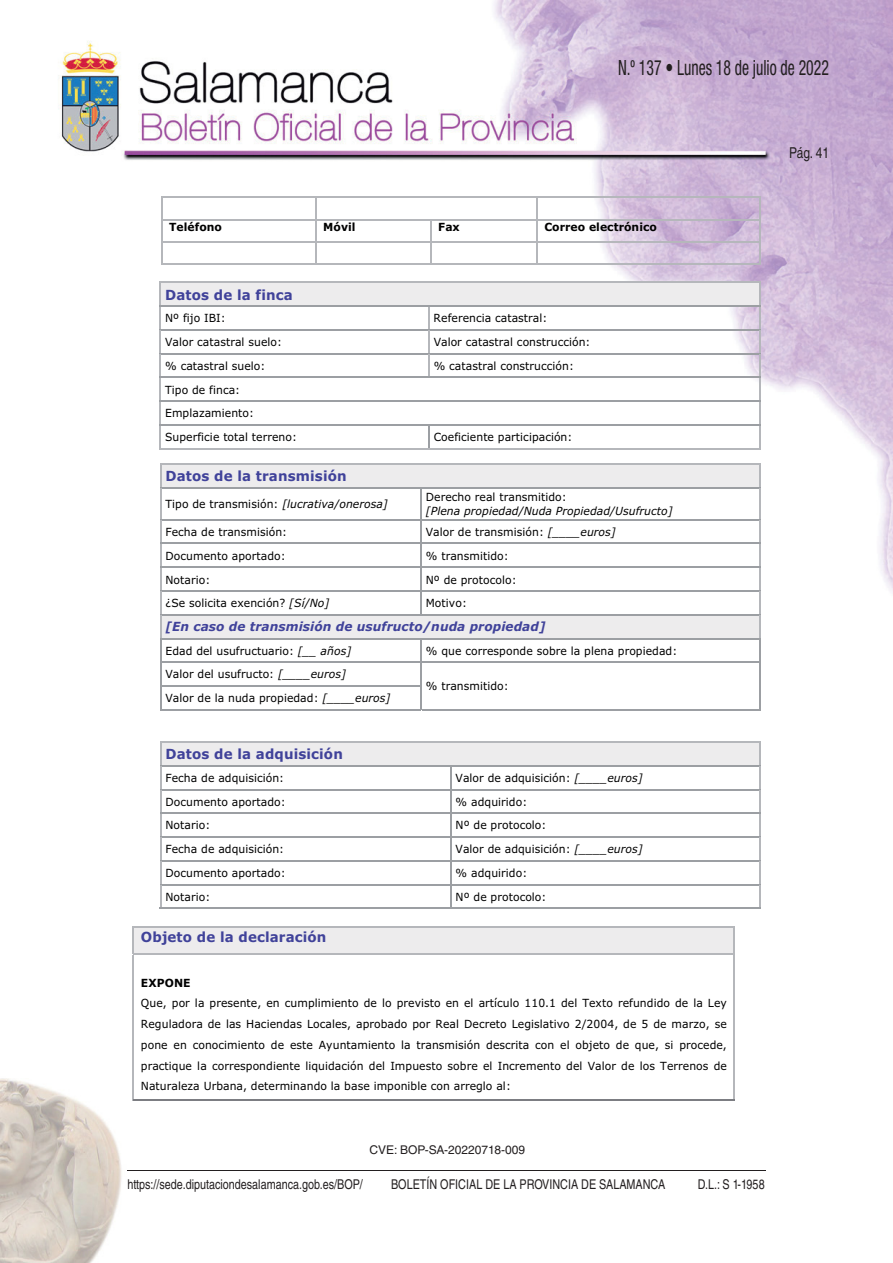
<style>
.page{position:relative;width:893px;height:1263px;background:#fff}
.page>*{position:absolute;margin:0;border:0;box-sizing:border-box;transform-origin:0 0}
.t1{font:condensed 21px "Helvetica Neue LT Std";color:#231f20;scale:.75 1}
.t2{font:15px "Helvetica LT Std";color:#231f20;scale:.8 1}
.t3{font:700 13.95px "Verdana";letter-spacing:.01em;color:#40429a;scale:.96 1}
.t4{font:13.5px "Helvetica LT Std";color:#231f20;scale:.8 1}
.t5{font:italic 700 12.6px "Verdana";letter-spacing:.01em;color:#40429a;scale:.96 1}
.t6{font:12px "Helvetica LT Std";color:#231f20}
.t7{font:11.25px/20.7px "Verdana";letter-spacing:.005em;color:#000;scale:.96 1}
.t8{font:italic 11.25px "Verdana";letter-spacing:.005em;color:#000;scale:.96 1}
.t9{font:700 11.25px "Verdana";letter-spacing:.005em;color:#000;scale:.96 1}
.s1{font-style:normal}
.s2{font-style:italic}
</style>
<div class="page">
<img style="left:1px;top:1px;width:891px;height:1262px">
<hr style="left:127px;top:1170px;width:638px;height:1px;background:#231f20">
<hr style="left:161px;top:197px;width:599px;height:1px;background:#b5b7bb">
<hr style="left:536px;top:198px;width:2px;height:21px;background:#b5b7bb">
<hr style="left:758px;top:198px;width:2px;height:21px;background:#b5b7bb">
<hr style="left:161px;top:219px;width:599px;height:1px;background:#b5b7bb">
<hr style="left:536px;top:220px;width:2px;height:21px;background:#b5b7bb">
<hr style="left:758px;top:220px;width:2px;height:21px;background:#b5b7bb">
<hr style="left:161px;top:241px;width:599px;height:1px;background:#b5b7bb">
<svg style="left:161px;top:198px;width:1px;height:65px"></svg>
<hr style="left:161px;top:263px;width:154px;height:1px;background:#b5b7bb">
<svg style="left:315px;top:198px;width:1px;height:66px"></svg>
<hr style="left:316px;top:263px;width:114px;height:1px;background:#b5b7bb">
<svg style="left:430px;top:220px;width:1px;height:44px"></svg>
<hr style="left:431px;top:263px;width:105px;height:1px;background:#b5b7bb">
<hr style="left:536px;top:242px;width:2px;height:22px;background:#b5b7bb">
<hr style="left:538px;top:263px;width:220px;height:1px;background:#b5b7bb">
<hr style="left:758px;top:242px;width:2px;height:22px;background:#b5b7bb">
<div style="left:161px;top:283px;width:599px;height:23px;background:#edeced"></div>
<hr style="left:160px;top:282px;width:601px;height:1px;background:#b5b7bb">
<hr style="left:759px;top:283px;width:2px;height:23px;background:#b5b7bb">
<hr style="left:160px;top:306px;width:601px;height:1px;background:#9c9fa3">
<hr style="left:759px;top:307px;width:2px;height:22px;background:#b5b7bb">
<hr style="left:160px;top:329px;width:601px;height:1px;background:#9c9fa3">
<hr style="left:759px;top:330px;width:2px;height:23px;background:#b5b7bb">
<hr style="left:160px;top:353px;width:601px;height:1px;background:#9c9fa3">
<svg style="left:428px;top:307px;width:1px;height:70px"></svg>
<hr style="left:759px;top:354px;width:2px;height:23px;background:#b5b7bb">
<hr style="left:160px;top:377px;width:601px;height:1px;background:#9c9fa3">
<hr style="left:759px;top:378px;width:2px;height:23px;background:#b5b7bb">
<hr style="left:160px;top:401px;width:601px;height:1px;background:#9c9fa3">
<hr style="left:759px;top:402px;width:2px;height:22px;background:#b5b7bb">
<hr style="left:160px;top:424px;width:601px;height:2px;background:#9c9fa3">
<svg style="left:160px;top:283px;width:1px;height:165px"></svg>
<hr style="left:160px;top:448px;width:268px;height:2px;background:#b5b7bb">
<svg style="left:428px;top:426px;width:1px;height:22px"></svg>
<hr style="left:428px;top:448px;width:331px;height:2px;background:#b5b7bb">
<hr style="left:759px;top:426px;width:2px;height:24px;background:#b5b7bb">
<div style="left:161px;top:464px;width:598px;height:23px;background:#edeced"></div>
<hr style="left:160px;top:463px;width:600px;height:1px;background:#b5b7bb">
<svg style="left:160px;top:464px;width:1px;height:23px"></svg>
<svg style="left:759px;top:464px;width:1px;height:23px"></svg>
<hr style="left:160px;top:487px;width:600px;height:1px;background:#9c9fa3">
<hr style="left:160px;top:488px;width:1px;height:31px;background:#b5b7bb">
<hr style="left:420px;top:488px;width:1px;height:31px;background:#9c9fa3">
<hr style="left:759px;top:488px;width:1px;height:31px;background:#b5b7bb">
<hr style="left:160px;top:519px;width:600px;height:2px;background:#9c9fa3">
<hr style="left:160px;top:543px;width:600px;height:1px;background:#9c9fa3">
<hr style="left:160px;top:567px;width:600px;height:1px;background:#9c9fa3">
<hr style="left:160px;top:590px;width:600px;height:2px;background:#9c9fa3">
<svg style="left:420px;top:521px;width:1px;height:93px"></svg>
<div style="left:161px;top:615px;width:598px;height:23px;background:#edeced"></div>
<hr style="left:160px;top:614px;width:600px;height:1px;background:#9c9fa3">
<hr style="left:160px;top:638px;width:600px;height:1px;background:#9c9fa3">
<hr style="left:160px;top:661px;width:600px;height:2px;background:#9c9fa3">
<hr style="left:160px;top:685px;width:261px;height:2px;background:#9c9fa3">
<svg style="left:160px;top:521px;width:1px;height:188px"></svg>
<hr style="left:160px;top:709px;width:260px;height:1px;background:#9c9fa3">
<svg style="left:420px;top:639px;width:1px;height:71px"></svg>
<hr style="left:421px;top:709px;width:338px;height:1px;background:#9c9fa3">
<svg style="left:759px;top:521px;width:1px;height:189px"></svg>
<div style="left:161px;top:743px;width:598px;height:22px;background:#edeced"></div>
<hr style="left:160px;top:741px;width:600px;height:2px;background:#b5b7bb">
<hr style="left:160px;top:765px;width:600px;height:2px;background:#9c9fa3">
<hr style="left:160px;top:789px;width:600px;height:1px;background:#9c9fa3">
<hr style="left:160px;top:813px;width:600px;height:1px;background:#9c9fa3">
<hr style="left:160px;top:836px;width:600px;height:2px;background:#9c9fa3">
<hr style="left:160px;top:860px;width:600px;height:1px;background:#9c9fa3">
<hr style="left:160px;top:884px;width:600px;height:1px;background:#9c9fa3">
<svg style="left:160px;top:743px;width:1px;height:165px"></svg>
<hr style="left:160px;top:908px;width:290px;height:1px;background:#9c9fa3">
<svg style="left:450px;top:767px;width:1px;height:142px"></svg>
<hr style="left:451px;top:908px;width:308px;height:1px;background:#9c9fa3">
<svg style="left:759px;top:743px;width:1px;height:166px"></svg>
<div style="left:134px;top:928px;width:599px;height:26px;background:#edeced"></div>
<hr style="left:133px;top:926px;width:601px;height:2px;background:#b5b7bb">
<svg style="left:133px;top:928px;width:1px;height:26px"></svg>
<svg style="left:733px;top:928px;width:1px;height:26px"></svg>
<hr style="left:133px;top:954px;width:601px;height:1px;background:#b5b7bb">
<hr style="left:133px;top:955px;width:1px;height:146px;background:#b5b7bb">
<hr style="left:133px;top:1100px;width:600px;height:1px;background:#7c7d82">
<hr style="left:733px;top:955px;width:1px;height:146px;background:#b5b7bb">
<h1 class="t1" style="left:618px;top:60px;width:282px">N.º 137 • Lunes 18 de julio de 2022</h1>
<p class="t9" style="left:169px;top:223px;width:57px">Teléfono</p>
<p class="t9" style="left:323px;top:223px;width:35px">Móvil</p>
<p class="t9" style="left:438px;top:223px;width:24px">Fax</p>
<p class="t9" style="left:544px;top:223px;width:119px">Correo electrónico</p>
<p class="t3" style="left:165px;top:289px;width:134px">Datos de la finca</p>
<p class="t7" style="left:165px;top:309px;width:65px">Nº fijo IBI:</p>
<p class="t7" style="left:433px;top:309px;width:120px">Referencia catastral:</p>
<p class="t7" style="left:165px;top:333px;width:123px">Valor catastral suelo:</p>
<p class="t7" style="left:433px;top:333px;width:165px">Valor catastral construcción:</p>
<p class="t7" style="left:165px;top:356px;width:106px">% catastral suelo:</p>
<p class="t7" style="left:433px;top:356px;width:148px">% catastral construcción:</p>
<p class="t7" style="left:165px;top:379px;width:139px;line-height:23.7px">Tipo de finca:<br>Emplazamiento:<br>Superficie total terreno:</p>
<p class="t7" style="left:433px;top:428px;width:146px">Coeficiente participación:</p>
<p class="t3" style="left:165px;top:471px;width:190px">Datos de la transmisión</p>
<p class="t8" style="left:165px;top:499px;width:233px"><span class="s1">Tipo de transmisión:</span> [lucrativa/onerosa]</p>
<p class="t7" style="left:426px;top:488px;width:148px">Derecho real transmitido:</p>
<p class="t8" style="left:426px;top:506px;width:259px">[Plena propiedad/Nuda Propiedad/Usufructo]</p>
<p class="t7" style="left:165px;top:522px;width:128px">Fecha de transmisión:</p>
<p class="t7" style="left:426px;top:522px;width:199px">Valor de transmisión: <span class="s2">[____euros]</span></p>
<p class="t7" style="left:165px;top:546px;width:127px">Documento aportado:</p>
<p class="t7" style="left:426px;top:546px;width:88px">% transmitido:</p>
<p class="t7" style="left:165px;top:570px;width:48px">Notario:</p>
<p class="t7" style="left:426px;top:570px;width:96px">Nº de protocolo:</p>
<p class="t7" style="left:165px;top:594px;width:172px">¿Se solicita exención? <span class="s2">[Sí/No]</span></p>
<p class="t7" style="left:426px;top:594px;width:44px">Motivo:</p>
<p class="t5" style="left:165px;top:620px;width:397px">[En caso de transmisión de usufructo/nuda propiedad]</p>
<p class="t7" style="left:165px;top:641px;width:195px">Edad del usufructuario: <span class="s2">[__ años]</span></p>
<p class="t7" style="left:426px;top:641px;width:263px">% que corresponde sobre la plena propiedad:</p>
<p class="t7" style="left:165px;top:665px;width:190px">Valor del usufructo: <span class="s2">[____euros]</span></p>
<p class="t7" style="left:426px;top:677px;width:88px">% transmitido:</p>
<p class="t7" style="left:165px;top:689px;width:236px">Valor de la nuda propiedad: <span class="s2">[____euros]</span></p>
<p class="t3" style="left:165px;top:749px;width:186px">Datos de la adquisición</p>
<p class="t7" style="left:165px;top:769px;width:125px">Fecha de adquisición:</p>
<p class="t7" style="left:455px;top:769px;width:196px">Valor de adquisición: <span class="s2">[____euros]</span></p>
<p class="t7" style="left:165px;top:793px;width:127px">Documento aportado:</p>
<p class="t7" style="left:455px;top:793px;width:76px">% adquirido:</p>
<p class="t7" style="left:165px;top:816px;width:48px">Notario:</p>
<p class="t7" style="left:455px;top:816px;width:96px">Nº de protocolo:</p>
<p class="t7" style="left:165px;top:840px;width:125px">Fecha de adquisición:</p>
<p class="t7" style="left:455px;top:840px;width:196px">Valor de adquisición: <span class="s2">[____euros]</span></p>
<p class="t7" style="left:165px;top:864px;width:127px">Documento aportado:</p>
<p class="t7" style="left:455px;top:864px;width:76px">% adquirido:</p>
<p class="t7" style="left:165px;top:887px;width:48px">Notario:</p>
<p class="t7" style="left:455px;top:887px;width:96px">Nº de protocolo:</p>
<p class="t3" style="left:141px;top:931px;width:195px">Objeto de la declaración</p>
<p class="t9" style="left:141px;top:978px;width:53px">EXPONE</p>
<p class="t7" style="left:141px;top:994px;width:612px;text-align:justify">Que, por la presente, en cumplimiento de lo previsto en el artículo 110.1 del Texto refundido de la Ley Reguladora de las Haciendas Locales, aprobado por Real Decreto Legislativo 2/2004, de 5 de marzo, se pone en conocimiento de este Ayuntamiento la transmisión descrita con el objeto de que, si procede, practique la correspondiente liquidación del Impuesto sobre el Incremento del Valor de los Terrenos de Naturaleza Urbana, determinando la base imponible con arreglo al:</p>
<p class="t6" style="left:369px;top:1145px;width:157px">CVE: BOP-SA-20220718-009</p>
<p class="t4" style="left:127px;top:1179px;width:296px">https://sede.diputaciondesalamanca.gob.es/BOP/</p>
<p class="t4" style="left:391px;top:1179px;width:344px">BOLETÍN OFICIAL DE LA PROVINCIA DE SALAMANCA</p>
<p class="t4" style="left:698px;top:1179px;width:85px">D.L.: S 1-1958</p>
<h2 class="t2" style="left:789px;top:147px;width:51px">Pág. 41</h2>
</div>
